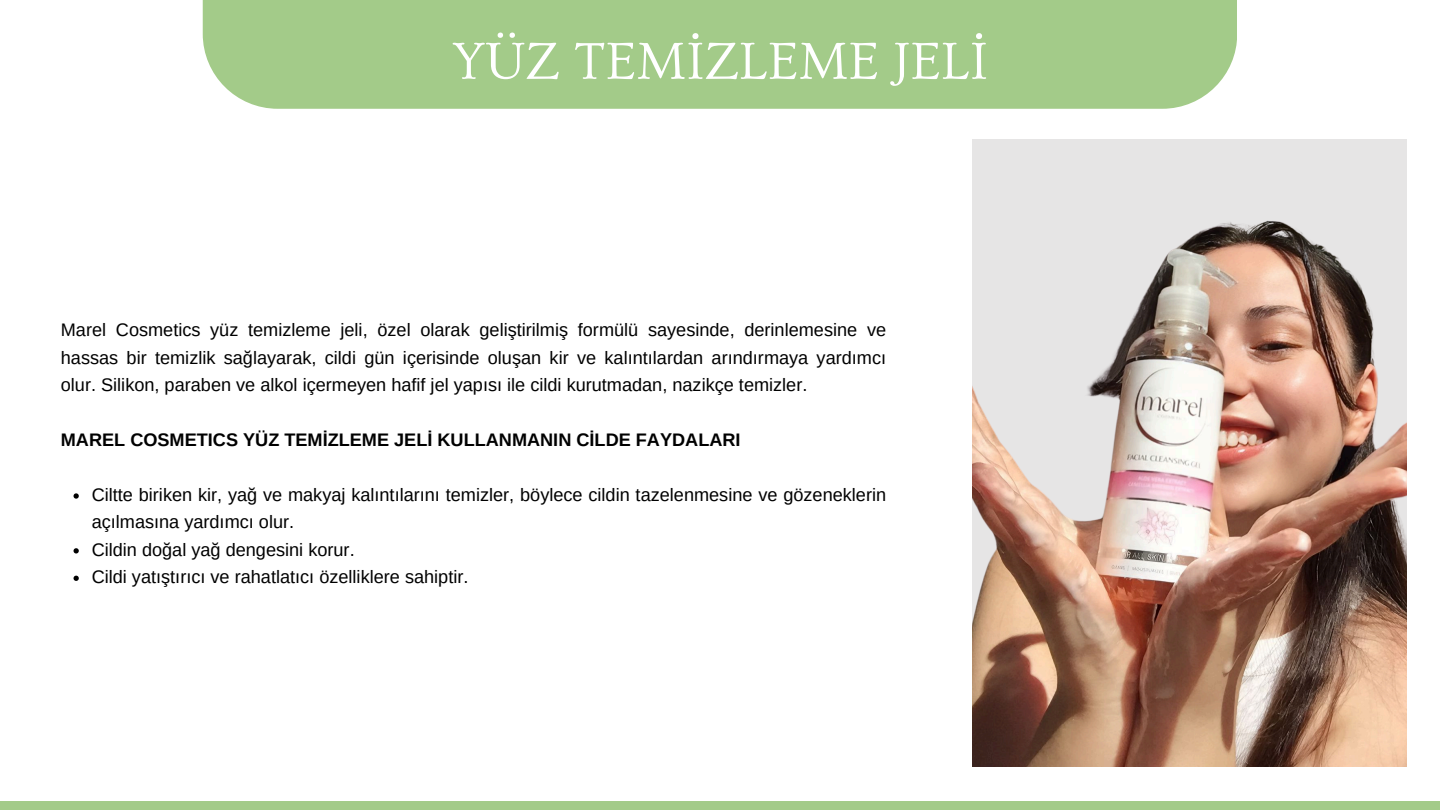
<style>
.page{position:relative;width:1440px;height:810px;background:#fff}
.page>*{position:absolute;margin:0;border:0;box-sizing:border-box;transform-origin:0 0}
.t1{font:54.1px "Ovo";color:#fff}
.t2{font:18.1px/27.4px "Arimo";color:#000;text-align:justify}
.t3{font:700 18.1px "Arimo";color:#000}
</style>
<div class="page">
<img style="left:972px;top:139px;width:435px;height:628px">
<svg style="left:74px;top:493px;width:5px;height:6px"></svg>
<svg style="left:74px;top:548px;width:5px;height:5px"></svg>
<svg style="left:74px;top:576px;width:5px;height:5px"></svg>
<div style="left:203px;top:0;width:1034px;height:109px;background:#a3cb89"></div>
<div style="left:0;top:801px;width:1440px;height:9px;background:#a3cb89"></div>
<h1 class="t1" style="left:452px;top:32px;width:531px">YÜZ TEMİZLEME JELİ</h1>
<h2 class="t2" style="left:61px;top:316px;width:827px">Marel Cosmetics yüz temizleme jeli, özel olarak geliştirilmiş formülü sayesinde, derinlemesine ve hassas bir temizlik sağlayarak, cildi gün içerisinde oluşan kir ve kalıntılardan arındırmaya yardımcı olur. Silikon, paraben ve alkol içermeyen hafif jel yapısı ile cildi kurutmadan, nazikçe temizler.</h2>
<p class="t3" style="left:61px;top:430px;width:681px">MAREL COSMETICS YÜZ TEMİZLEME JELİ KULLANMANIN CİLDE FAYDALARI</p>
<p class="t2" style="left:92px;top:481px;width:796px">Ciltte biriken kir, yağ ve makyaj kalıntılarını temizler, böylece cildin tazelenmesine ve gözeneklerin açılmasına yardımcı olur.</p>
<p class="t2" style="left:92px;top:536px;width:264px">Cildin doğal yağ dengesini korur.</p>
<p class="t2" style="left:92px;top:563px;width:378px">Cildi yatıştırıcı ve rahatlatıcı özelliklere sahiptir.</p>
</div>
